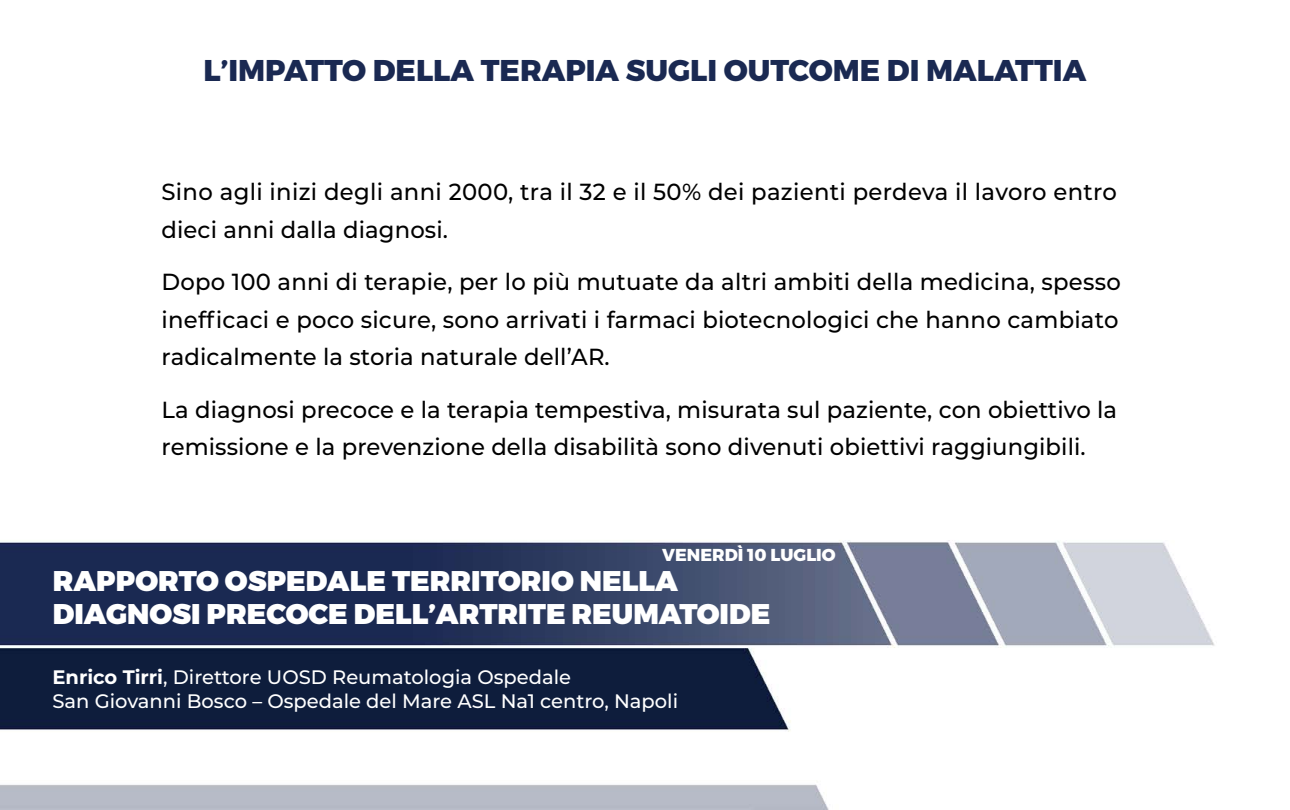
<style>
.page{position:relative;width:1290px;height:810px;background:#fff}
.page>*{position:absolute;margin:0;border:0;box-sizing:border-box;transform-origin:0 0}
.t1{font:800 30px "Montserrat";color:#1a2952}
.t2{font:900 28.5px/33.8px "Montserrat";color:#fff}
.t3{font:500 23.25px/37.5px "Montserrat";letter-spacing:.005em;color:#000}
.t4{font:500 19.5px/23.4px "Montserrat";color:#fff}
.t5{font:800 17.25px "Montserrat";color:#fff}
.s1{font-weight:700}
</style>
<div class="page">
<img style="left:0;top:540px;width:1215px;height:270px">
<p class="t1" style="left:204px;top:52px;width:884px">L’IMPATTO DELLA TERAPIA SUGLI OUTCOME DI MALATTIA</p>
<p class="t3" style="left:162px;top:172px;width:957px">Sino agli inizi degli anni 2000, tra il 32 e il 50% dei pazienti perdeva il lavoro entro dieci anni dalla diagnosi.</p>
<p class="t3" style="left:162px;top:262px;width:961px;text-align:justify">Dopo 100 anni di terapie, per lo più mutuate da altri ambiti della medicina, spesso inefficaci e poco sicure, sono arrivati i farmaci biotecnologici che hanno cambiato radicalmente la storia naturale dell’AR.</p>
<p class="t3" style="left:162px;top:390px;width:957px">La diagnosi precoce e la terapia tempestiva, misurata sul paziente, con obiettivo la remissione e la prevenzione della disabilità sono divenuti obiettivi raggiungibili.</p>
<p class="t5" style="left:662px;top:544px;width:175px">VENERDÌ 10 LUGLIO</p>
<p class="t2" style="left:53px;top:565px;width:719px">RAPPORTO OSPEDALE TERRITORIO NELLA<br>DIAGNOSI PRECOCE DELL’ARTRITE REUMATOIDE</p>
<p class="t4" style="left:52px;top:665px;width:627px"><span class="s1">Enrico Tirri</span>, Direttore UOSD Reumatologia Ospedale<br>San Giovanni Bosco – Ospedale del Mare ASL Na1 centro, Napoli</p>
</div>
